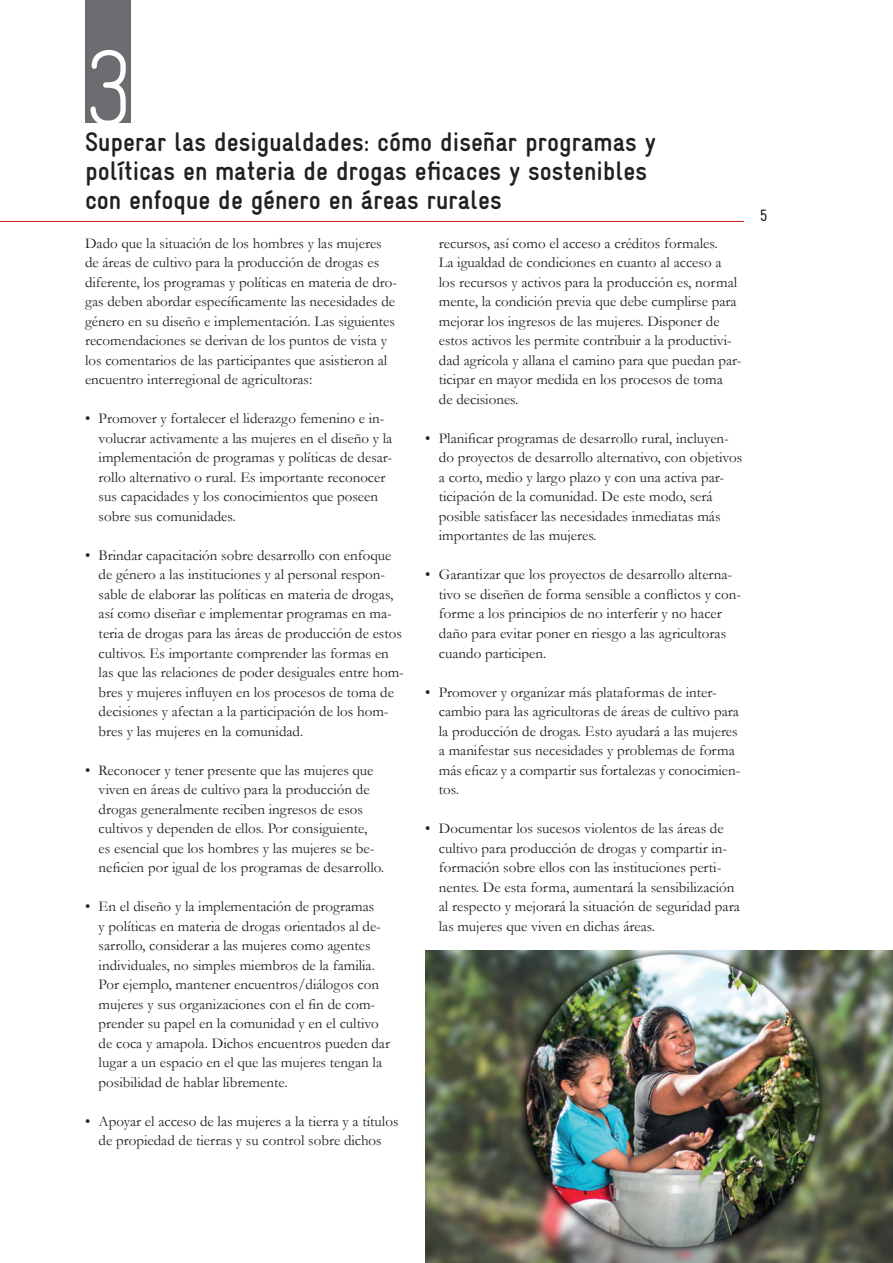
<style>
.page{position:relative;width:893px;height:1263px;background:#fff}
.page>*{position:absolute;margin:0;border:0;box-sizing:border-box;transform-origin:0 0}
.t1{font:300 condensed 108px "Gravur";color:#fff}
.t2{font:700 condensed 27px/29.2px "Gravur";color:#231f20}
.t3{font:condensed 16.5px "Gravur";color:#231f20}
.t4{font:15px/19.5px "Garamond";color:#231f20}
</style>
<div class="page">
<hr style="left:0;top:221px;width:744px;height:1px;background:#d81c23">
<div style="left:85px;top:0;width:45px;height:122px;background:#6c6d70"></div>
<img style="left:425px;top:950px;width:468px;height:313px">
<p class="t1" style="left:81px;top:28px;width:56px">3</p>
<p class="t2" style="left:85px;top:127px;width:572px">Superar las desigualdades: cómo diseñar programas y políticas en materia de drogas eficaces y sostenibles con enfoque de género en áreas rurales</p>
<p class="t4" style="left:85px;top:233px;width:314px">Dado que la situación de los hombres y las mujeres de áreas de cultivo para la producción de drogas es diferente, los programas y políticas en materia de dro&shy;gas deben abordar específicamente las necesidades de género en su diseño e implementación. Las siguientes recomendaciones se derivan de los puntos de vista y los comentarios de las participantes que asistieron al encuentro interregional de agricultoras:</p>
<p class="t4" style="left:99px;top:409px;width:295px;text-indent:-14px">• Promover y fortalecer el liderazgo femenino e in&shy;volucrar activamente a las mujeres en el diseño y la implementación de programas y políticas de desar&shy;rollo alternativo o rural. Es importante reconocer sus capacidades y los conocimientos que poseen sobre sus comunidades.</p>
<p class="t4" style="left:99px;top:545px;width:307px;text-indent:-14px">• Brindar capacitación sobre desarrollo con enfoque de género a las instituciones y al personal respon&shy;sable de elaborar las políticas en materia de drogas, así como diseñar e implementar programas en ma&shy;teria de drogas para las áreas de producción de estos cultivos. Es importante comprender las formas en las que las relaciones de poder desiguales entre hom&shy;bres y mujeres influyen en los procesos de toma de decisiones y afectan a la participación de los hom&shy;bres y las mujeres en la comunidad.</p>
<p class="t4" style="left:99px;top:760px;width:277px;text-indent:-14px">• Reconocer y tener presente que las mujeres que viven en áreas de cultivo para la producción de drogas generalmente reciben ingresos de esos cultivos y dependen de ellos. Por consiguiente, es esencial que los hombres y las mujeres se be-</p>
<p class="t4" style="left:99px;top:857px;width:287px">neficien por igual de los programas de desarrollo.</p>
<p class="t4" style="left:99px;top:896px;width:284px;text-indent:-14px">• En el diseño y la implementación de programas y políticas en materia de drogas orientados al de-</p>
<p class="t4" style="left:99px;top:935px;width:282px">sarrollo, considerar a las mujeres como agentes individuales, no simples miembros de la familia.<br>Por ejemplo, mantener encuentros/diálogos con mujeres y sus organizaciones con el fin de com-</p>
<p class="t4" style="left:99px;top:1013px;width:293px">prender su papel en la comunidad y en el cultivo de coca y amapola. Dichos encuentros pueden dar lugar a un espacio en el que las mujeres tengan la posibilidad de hablar libremente.</p>
<p class="t4" style="left:85px;top:1111px;width:315px;text-align:center">• Apoyar el acceso de las mujeres a la tierra y a títulos de propiedad de tierras y su control sobre dichos</p>
<p class="t4" style="left:439px;top:233px;width:304px">recursos, así como el acceso a créditos formales.<br>La igualdad de condiciones en cuanto al acceso a los recursos y activos para la producción es, normal mente, la condición previa que debe cumplirse para mejorar los ingresos de las mujeres. Disponer de estos activos les permite contribuir a la productivi&shy;dad agrícola y allana el camino para que puedan par&shy;ticipar en mayor medida en los procesos de toma<br>de decisiones.</p>
<p class="t4" style="left:425px;top:428px;width:305px">• Planificar programas de desarrollo rural, incluyen-</p>
<p class="t4" style="left:439px;top:448px;width:305px">do proyectos de desarrollo alternativo, con objetivos a corto, medio y largo plazo y con una activa par-</p>
<p class="t4" style="left:439px;top:487px;width:283px">ticipación de la comunidad. De este modo, será posible satisfacer las necesidades inmediatas más importantes de las mujeres.</p>
<p class="t4" style="left:439px;top:565px;width:304px;text-indent:-14px">• Garantizar que los proyectos de desarrollo alterna&shy;tivo se diseñen de forma sensible a conflictos y con&shy;forme a los principios de no interferir y no hacer daño para evitar poner en riesgo a las agricultoras cuando participen.</p>
<p class="t4" style="left:425px;top:682px;width:293px">• Promover y organizar más plataformas de inter-</p>
<p class="t4" style="left:439px;top:701px;width:303px">cambio para las agricultoras de áreas de cultivo para la producción de drogas. Esto ayudará a las mujeres a manifestar sus necesidades y problemas de forma más eficaz y a compartir sus fortalezas y conocimien&shy;tos.</p>
<p class="t4" style="left:439px;top:818px;width:302px;text-indent:-14px">• Documentar los sucesos violentos de las áreas de cultivo para producción de drogas y compartir in&shy;formación sobre ellos con las instituciones perti&shy;nentes. De esta forma, aumentará la sensibilización al respecto y mejorará la situación de seguridad para las mujeres que viven en dichas áreas.</p>
<p class="t3" style="left:760px;top:206px;width:9px">5</p>
</div>
